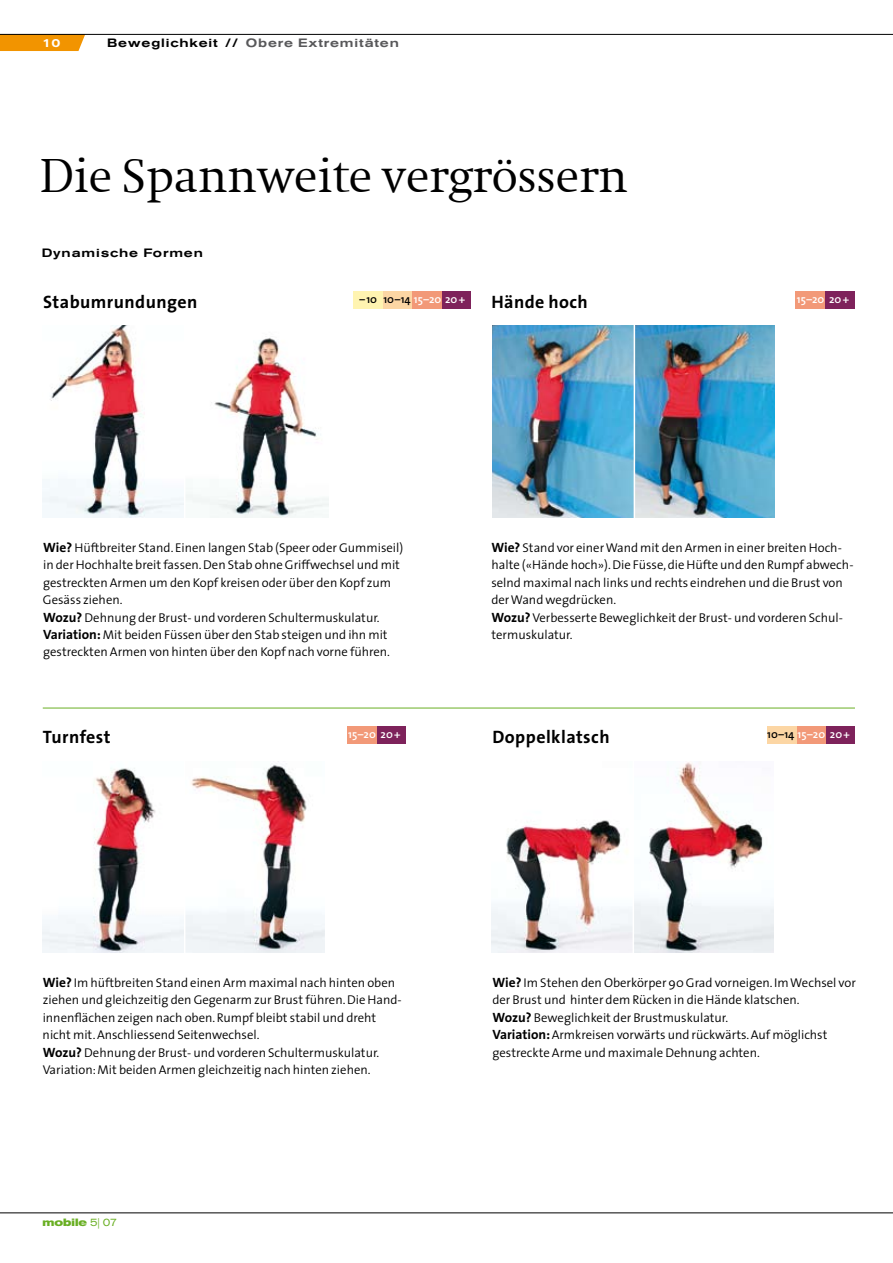
<style>
.page{position:relative;width:893px;height:1263px;background:#fff}
.page>*{position:absolute;margin:0;border:0;box-sizing:border-box;transform-origin:0 0}
.t1{font:300 48px "Swift Com";color:#000}
.t2{font:700 18px "The Sans";letter-spacing:.025em;color:#000}
.t3{font:300 12.75px/17.4px "The Sans";color:#000}
.t4{font:500 expanded 12px "Akzidenz Grotesk BE";letter-spacing:.07em;color:#58585a}
.t5{font:500 expanded 12px "Akzidenz Grotesk BE";letter-spacing:.07em;color:#000}
.t6{font:500 expanded 12px "Akzidenz Grotesk BE";color:#fff}
.t7{font:600 11.25px "The Sans";color:#fff}
.t8{font:600 11.25px "The Sans";color:#000}
.t9{font:700 expanded 10.5px "Akzidenz Grotesk BE";color:#69af23}
.s1{color:#000}
.s2{color:#fff}
.s3{font-weight:700;font-size:13.5px}
.s4{font-weight:400}
</style>
<div class="page">
<svg style="left:0;top:35px;width:85px;height:16px"></svg>
<img style="left:43px;top:325px;width:141px;height:192px">
<img style="left:186px;top:338px;width:143px;height:179px">
<img style="left:492px;top:325px;width:282px;height:192px">
<hr style="left:634px;top:322px;width:1px;height:202px;background:#fff">
<hr style="left:43px;top:708px;width:812px;height:1px;background:#69af23">
<img style="left:43px;top:768px;width:141px;height:184px">
<img style="left:186px;top:761px;width:138px;height:191px">
<img style="left:491px;top:762px;width:282px;height:190px">
<hr style="left:633px;top:757px;width:1px;height:203px;background:#fff">
<div style="left:826px;top:726px;width:29px;height:17px;background:#7e225b"></div>
<div style="left:796px;top:726px;width:30px;height:17px;background:#f29978"></div>
<div style="left:767px;top:726px;width:29px;height:17px;background:#fcd6a4"></div>
<div style="left:825px;top:291px;width:29px;height:17px;background:#7e225b"></div>
<div style="left:795px;top:291px;width:30px;height:17px;background:#f29978"></div>
<div style="left:376px;top:726px;width:30px;height:17px;background:#7e225b"></div>
<div style="left:347px;top:726px;width:29px;height:17px;background:#f29978"></div>
<div style="left:441px;top:291px;width:29px;height:18px;background:#7e225b"></div>
<div style="left:383px;top:291px;width:30px;height:18px;background:#fcd6a4"></div>
<div style="left:413px;top:291px;width:29px;height:18px;background:#f29978"></div>
<div style="left:354px;top:291px;width:29px;height:18px;background:#fff4b1"></div>
<hr style="left:0;top:34px;width:893px;height:1px;background:#000">
<hr style="left:0;top:1212px;width:893px;height:1px;background:#000">
<p class="t6" style="left:43px;top:36px;width:19px">10</p>
<p class="t4" style="left:107px;top:36px;width:293px"><span class="s1">Beweglichkeit //</span> Obere Extremitäten</p>
<h1 class="t1" style="left:40px;top:148px;width:589px">Die Spannweite vergrössern</h1>
<p class="t5" style="left:42px;top:246px;width:163px">Dynamische Formen</p>
<h2 class="t2" style="left:43px;top:291px;width:156px">Stabumrundungen</h2>
<p class="t8" style="left:359px;top:292px;width:107px">–10 10–14 <span class="s2">15–20 20+</span></p>
<h2 class="t2" style="left:491px;top:291px;width:98px">Hände hoch</h2>
<p class="t7" style="left:797px;top:292px;width:54px">15–20 20+</p>
<p class="t3" style="left:43px;top:539px;width:362px"><span class="s3">Wie?</span> Hüftbreiter Stand.Einen langen Stab (Speer oder Gummiseil) in der Hochhalte breit fassen.Den Stab ohne Griffwechsel und mit gestreckten Armen um den Kopf kreisen oder über den Kopf zum Gesäss ziehen.<br><span class="s3">Wozu?</span> Dehnung der Brust- und vorderen Schultermuskulatur.<br><span class="s3">Variation:</span> Mit beiden Füssen über den Stab steigen und ihn mit gestreckten Armen von hinten über den Kopf nach vorne führen.</p>
<p class="t3" style="left:491px;top:539px;width:364px"><span class="s3">Wie?</span> Stand vor einerWand mit den Armen in einer breiten Hoch&shy;halte («Hände hoch»).Die Füsse,die Hüfte und den Rumpf abwech&shy;selnd maximal nach links und rechts eindrehen und die Brust von derWand wegdrücken.<br><span class="s3">Wozu?</span>Verbesserte Beweglichkeit der Brust- und vorderen Schul&shy;termuskulatur.</p>
<h2 class="t2" style="left:43px;top:726px;width:69px">Turnfest</h2>
<p class="t7" style="left:348px;top:727px;width:54px">15–20 20+</p>
<h2 class="t2" style="left:492px;top:726px;width:119px">Doppelklatsch</h2>
<p class="t7" style="left:767px;top:727px;width:84px"><span class="s1">10–14</span> 15–20 20+</p>
<p class="t3" style="left:43px;top:974px;width:359px"><span class="s3">Wie?</span> Im hüftbreiten Stand einen Arm maximal nach hinten oben ziehen und gleichzeitig den Gegenarm zur Brust führen.Die Hand&shy;innenflächen zeigen nach oben.Rumpf bleibt stabil und dreht nicht mit.Anschliessend Seitenwechsel.<br><span class="s3">Wozu?</span> Dehnung der Brust- und vorderen Schultermuskulatur.<br>Variation:Mit beiden Armen gleichzeitig nach hinten ziehen.</p>
<p class="t9" style="left:43px;top:1216px;width:76px">mobile <span class="s4">5| 07</span></p>
<p class="t3" style="left:492px;top:974px;width:365px"><span class="s3">Wie?</span> Im Stehen den Oberkörper 90 Grad vorneigen.ImWechsel vor der Brust und hinter dem Rücken in die Hände klatschen.<br><span class="s3">Wozu?</span> Beweglichkeit der Brustmuskulatur.<br><span class="s3">Variation:</span> Armkreisen vorwärts und rückwärts.Auf möglichst gestreckte Arme und maximale Dehnung achten.</p>
</div>
